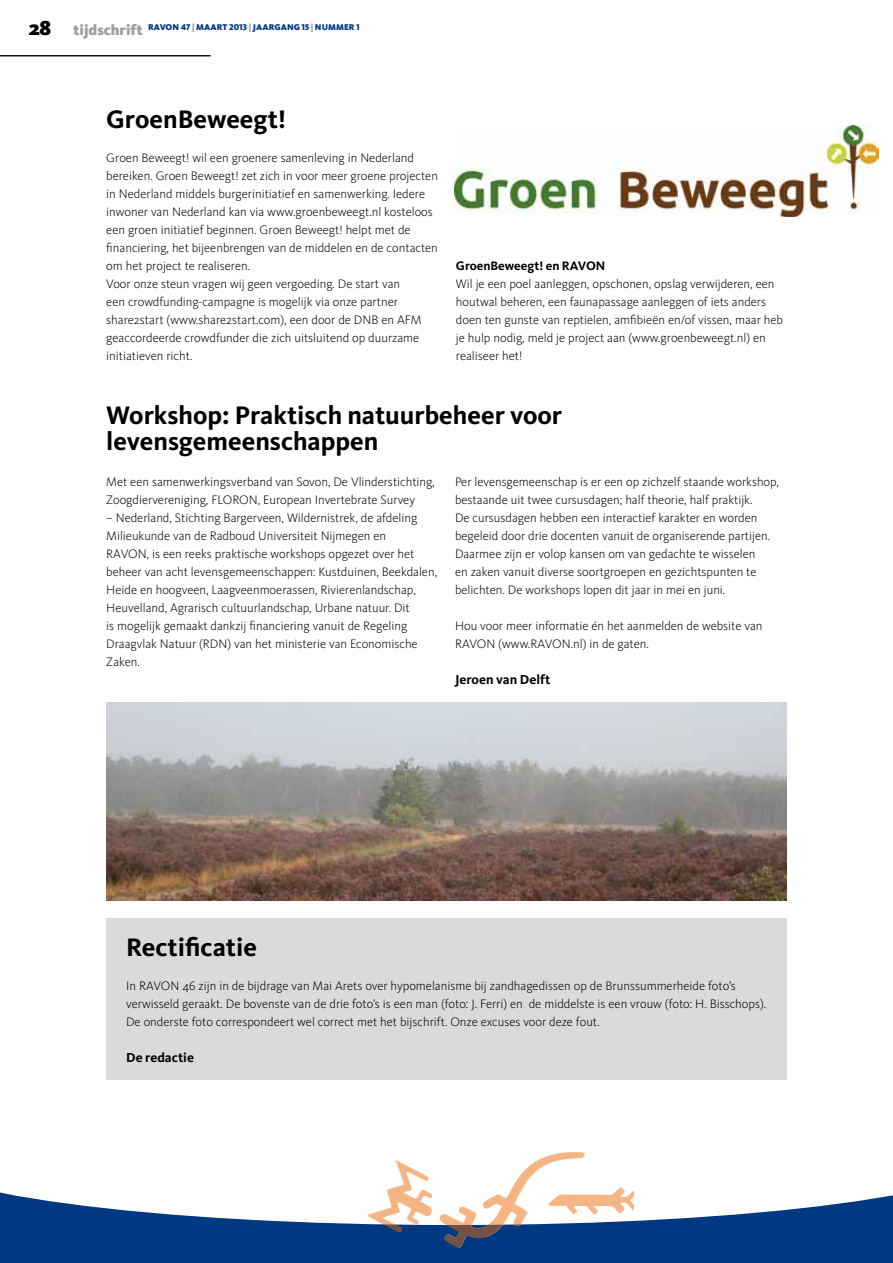
<style>
.page{position:relative;width:893px;height:1263px;background:#fff}
.page>*{position:absolute;margin:0;border:0;box-sizing:border-box;transform-origin:0 0}
.t1{font:700 26.25px/26.2px "Kievit OT";color:#000}
.t2{font:900 15px "Kievit OT";color:#9c9e9f}
.t3{font:700 13.5px "Kievit OT";color:#000}
.t4{font:300 12.75px/18px "Kievit OT";color:#000}
.t5{font:700 12.75px "Kievit OT";color:#000}
.t6{font:900 8.7px "Kievit OT";letter-spacing:.005em;color:#003882}
.s1{font-size:21px;color:#000}
.s2{color:#9c9e9f}
</style>
<div class="page">
<div style="left:0;top:1113px;width:893px;height:150px;background:#003882"></div>
<svg style="left:0;top:1113px;width:788px;height:112px;background:#eceef1"></svg>
<svg style="left:788px;top:1113px;width:105px;height:97px;background:#ecf0f6"></svg>
<img style="left:395px;top:1160px;width:7px;height:25px">
<img style="left:552px;top:1187px;width:68px;height:13px">
<img style="left:536px;top:1151px;width:34px;height:10px">
<div style="left:0;top:1106px;width:8px;height:20px;background:#fff"></div>
<div style="left:106px;top:918px;width:681px;height:162px;background:#d9dadb"></div>
<hr style="left:0;top:55px;width:210px;height:1px;background:#000">
<img style="left:454px;top:126px;width:424px;height:90px">
<img style="left:106px;top:702px;width:681px;height:198px">
<p class="t2" style="left:29px;top:21px;width:183px"><span class="s1">28</span> TIJDSCHRIFT <sup>RAVON</sup> <sup>47</sup> <sup>|</sup> <sup>MAAR</sup></p>
<p class="t6" style="left:223px;top:21px;width:41px">T 2013 <span class="s2">|</span> JAAR</p>
<p class="t6" style="left:274px;top:21px;width:87px">GANG 15 <span class="s2">|</span> N UMMER 1</p>
<h1 class="t1" style="left:106px;top:105px;width:181px">GroenBeweegt!</h1>
<p class="t4" style="left:106px;top:149px;width:333px">Groen Beweegt! wil een groenere samenleving in Nederland bereiken. Groen Beweegt! zet zich in voor meer groene projecten in Nederland middels burgerinitiatief en samenwerking. Iedere inwoner van Nederland kan via www.groenbeweegt.nl kosteloos een groen initiatief beginnen. Groen Beweegt! helpt met de financiering, het bijeenbrengen van de middelen en de contacten om het project te realiseren.<br>Voor onze steun vragen wij geen vergoeding. De start van<br>een crowdfunding-campagne is mogelijk via onze partner share2start (www.share2start.com), een door de DNB en AFM geaccordeerde crowdfunder die zich uitsluitend op duurzame initiatieven richt.</p>
<p class="t5" style="left:456px;top:258px;width:151px">GroenBeweegt! en RAVON</p>
<p class="t4" style="left:456px;top:275px;width:329px">Wil je een poel aanleggen, opschonen, opslag verwijderen, een houtwal beheren, een faunapassage aanleggen of iets anders doen ten gunste van reptielen, amfibieën en/of vissen, maar heb je hulp nodig, meld je project aan (www.groenbeweegt.nl) en realiseer het!</p>
<h1 class="t1" style="left:106px;top:402px;width:457px">Workshop: Praktisch natuurbeheer voor levensgemeenschappen</h1>
<p class="t4" style="left:455px;top:473px;width:326px">Per levensgemeenschap is er een op zichzelf staande workshop, bestaande uit twee cursusdagen; half theorie, half praktijk.<br>De cursusdagen hebben een interactief karakter en worden begeleid door drie docenten vanuit de organiserende partijen.<br>Daarmee zijn er volop kansen om van gedachte te wisselen<br>en zaken vanuit diverse soortgroepen en gezichtspunten te belichten. De workshops lopen dit jaar in mei en juni.</p>
<p class="t4" style="left:455px;top:617px;width:309px">Hou voor meer informatie én het aanmelden de website van<br>RAVON (www.RAVON.nl) in de gaten.</p>
<p class="t3" style="left:455px;top:671px;width:97px">Jeroen van Delft</p>
<p class="t4" style="left:106px;top:473px;width:330px">Met een samenwerkingsverband van Sovon, De Vlinderstichting,<br>Zoogdiervereniging, FLORON, European Invertebrate Survey</p>
<p class="t4" style="left:106px;top:509px;width:332px">– Nederland, Stichting Bargerveen, Wildernistrek, de afdeling Milieukunde van de Radboud Universiteit Nijmegen en<br>RAVON, is een reeks praktische workshops opgezet over het beheer van acht levensgemeenschappen: Kustduinen, Beekdalen, Heide en hoogveen, Laagveenmoerassen, Rivierenlandschap, Heuvelland, Agrarisch cultuurlandschap, Urbane natuur. Dit<br>is mogelijk gemaakt dankzij financiering vanuit de Regeling Draagvlak Natuur (RDN) van het ministerie van Economische Zaken.</p>
<h1 class="t1" style="left:126px;top:934px;width:132px">Rectificatie</h1>
<p class="t4" style="left:126px;top:977px;width:642px">In RAVON 46 zijn in de bijdrage van Mai Arets over hypomelanisme bij zandhagedissen op de Brunssummerheide foto’s verwisseld geraakt. De bovenste van de drie foto’s is een man (foto: J. Ferri) en de middelste is een vrouw (foto: H. Bisschops).<br>De onderste foto correspondeert wel correct met het bijschrift. Onze excuses voor deze fout.</p>
<p class="t3" style="left:126px;top:1049px;width:69px">De redactie</p>
</div>
